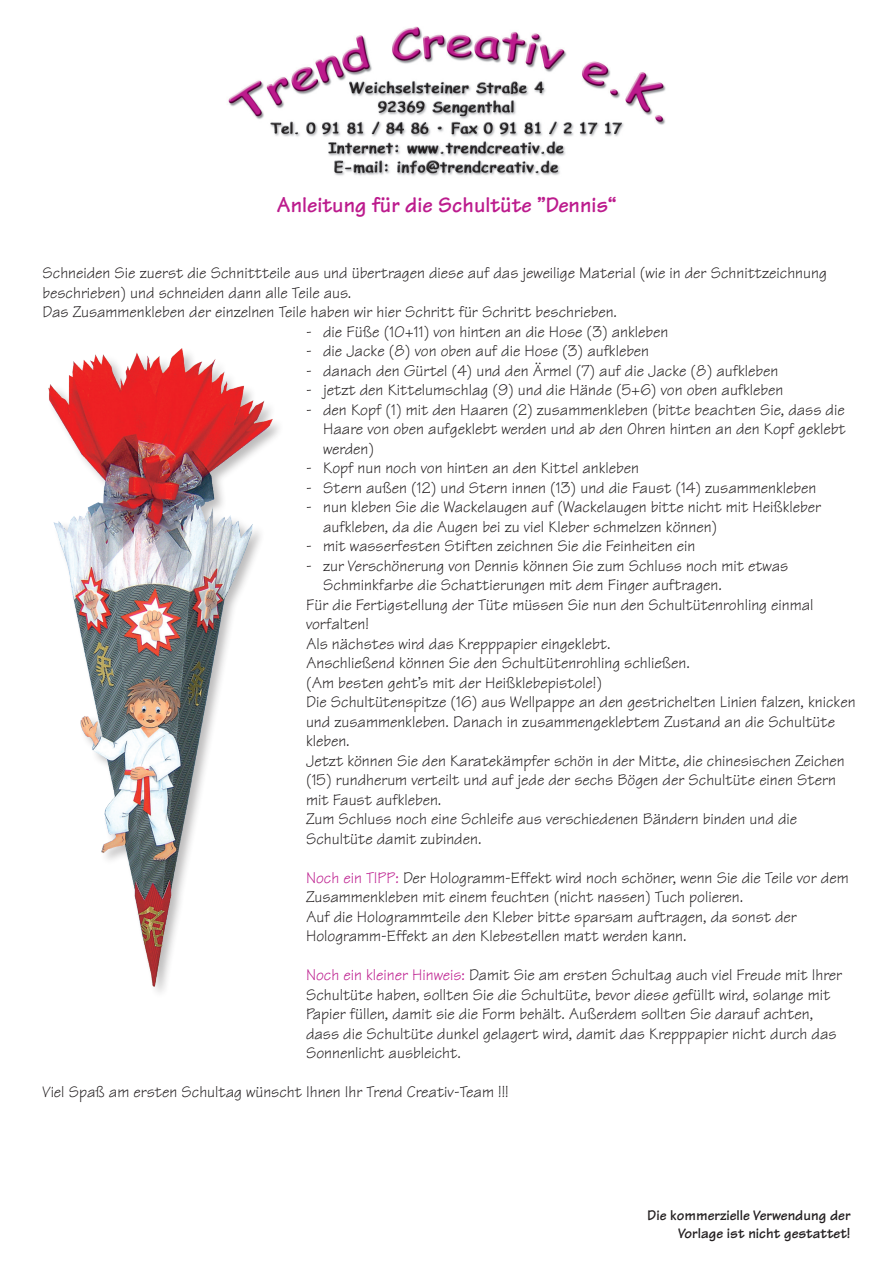
<style>
.page{position:relative;width:893px;height:1263px;background:#fff}
.page>*{position:absolute;margin:0;border:0;box-sizing:border-box;transform-origin:0 0}
.t1{font:700 22.5px "Tekton";color:#bc1b8d}
.t2{font:16.5px/19.5px "Tekton";color:#231f20}
.t3{font:700 15px/18px "Tekton";color:#231f20;text-align:right}
.s1{color:#bc1b8d}
</style>
<div class="page">
<img style="left:228px;top:26px;width:438px;height:150px">
<img style="left:49px;top:349px;width:223px;height:638px">
<h1 class="t1" style="left:277px;top:191px;width:341px">Anleitung für die Schultüte ”Dennis“</h1>
<p class="t2" style="left:43px;top:263px;width:786px">Schneiden Sie zuerst die Schnittteile aus und übertragen diese auf das jeweilige Material (wie in der Schnittzeichnung beschrieben) und schneiden dann alle Teile aus.<br>Das Zusammenkleben der einzelnen Teile haben wir hier Schritt für Schritt beschrieben.</p>
<p class="t2" style="left:306px;top:322px;width:364px">- die Füße (10+11) von hinten an die Hose (3) ankleben</p>
<p class="t2" style="left:306px;top:341px;width:345px">- die Jacke (8) von oben auf die Hose (3) aufkleben</p>
<p class="t2" style="left:306px;top:361px;width:474px">- danach den Gürtel (4) und den Ärmel (7) auf die Jacke (8) aufkleben</p>
<p class="t2" style="left:306px;top:380px;width:479px">- jetzt den Kittelumschlag (9) und die Hände (5+6) von oben aufkleben</p>
<p class="t2" style="left:323px;top:400px;width:524px;text-align:justify;text-indent:-17px">- den Kopf (1) mit den Haaren (2) zusammenkleben (bitte beachten Sie, dass die Haare von oben aufgeklebt werden und ab den Ohren hinten an den Kopf geklebt werden)</p>
<p class="t2" style="left:306px;top:458px;width:334px">- Kopf nun noch von hinten an den Kittel ankleben</p>
<p class="t2" style="left:306px;top:478px;width:512px">- Stern außen (12) und Stern innen (13) und die Faust (14) zusammenkleben</p>
<p class="t2" style="left:323px;top:497px;width:499px;text-indent:-17px">- nun kleben Sie die Wackelaugen auf (Wackelaugen bitte nicht mit Heißkleber aufkleben, da die Augen bei zu viel Kleber schmelzen können)</p>
<p class="t2" style="left:306px;top:536px;width:391px">- mit wasserfesten Stiften zeichnen Sie die Feinheiten ein</p>
<p class="t2" style="left:306px;top:556px;width:484px">- zur Verschönerung von Dennis können Sie zum Schluss noch mit etwas</p>
<p class="t2" style="left:323px;top:575px;width:400px">Schminkfarbe die Schattierungen mit dem Finger auftragen.</p>
<p class="t2" style="left:306px;top:595px;width:509px">Für die Fertigstellung der Tüte müssen Sie nun den Schultütenrohling einmal</p>
<p class="t2" style="left:306px;top:614px;width:64px">vorfalten!</p>
<p class="t2" style="left:306px;top:634px;width:306px">Als nächstes wird das Krepppapier eingeklebt.</p>
<p class="t2" style="left:306px;top:653px;width:385px">Anschließend können Sie den Schultütenrohling schließen.</p>
<p class="t2" style="left:306px;top:673px;width:297px">(Am besten geht’s mit der Heißklebepistole!)</p>
<p class="t2" style="left:306px;top:692px;width:551px">Die Schultütenspitze (16) aus Wellpappe an den gestrichelten Linien falzen, knicken</p>
<p class="t2" style="left:306px;top:712px;width:530px">und zusammenkleben. Danach in zusammengeklebtem Zustand an die Schultüte</p>
<p class="t2" style="left:306px;top:731px;width:45px">kleben.</p>
<p class="t2" style="left:306px;top:751px;width:540px">Jetzt können Sie den Karatekämpfer schön in der Mitte, die chinesischen Zeichen</p>
<p class="t2" style="left:306px;top:770px;width:531px">(15) rundherum verteilt und auf jede der sechs Bögen der Schultüte einen Stern</p>
<p class="t2" style="left:306px;top:790px;width:137px">mit Faust aufkleben.</p>
<p class="t2" style="left:306px;top:809px;width:493px">Zum Schluss noch eine Schleife aus verschiedenen Bändern binden und die</p>
<p class="t2" style="left:306px;top:829px;width:177px">Schultüte damit zubinden.</p>
<p class="t2" style="left:306px;top:868px;width:544px"><span class="s1">Noch ein TIPP:</span> Der Hologramm-Effekt wird noch schöner, wenn Sie die Teile vor dem Zusammenkleben mit einem feuchten (nicht nassen) Tuch polieren.<br>Auf die Hologrammteile den Kleber bitte sparsam auftragen, da sonst der Hologramm-Effekt an den Klebestellen matt werden kann.</p>
<p class="t2" style="left:306px;top:965px;width:538px"><span class="s1">Noch ein kleiner Hinweis:</span> Damit Sie am ersten Schultag auch viel Freude mit Ihrer Schultüte haben, sollten Sie die Schultüte, bevor diese gefüllt wird, solange mit Papier füllen, damit sie die Form behält. Außerdem sollten Sie darauf achten, dass die Schultüte dunkel gelagert wird, damit das Krepppapier nicht durch das Sonnenlicht ausbleicht.</p>
<p class="t2" style="left:43px;top:1082px;width:468px">Viel Spaß am ersten Schultag wünscht Ihnen Ihr Trend Creativ-Team !!!</p>
<p class="t3" style="left:647px;top:1206px;width:205px">Die kommerzielle Verwendung der<br>Vorlage ist nicht gestattet!</p>
</div>
